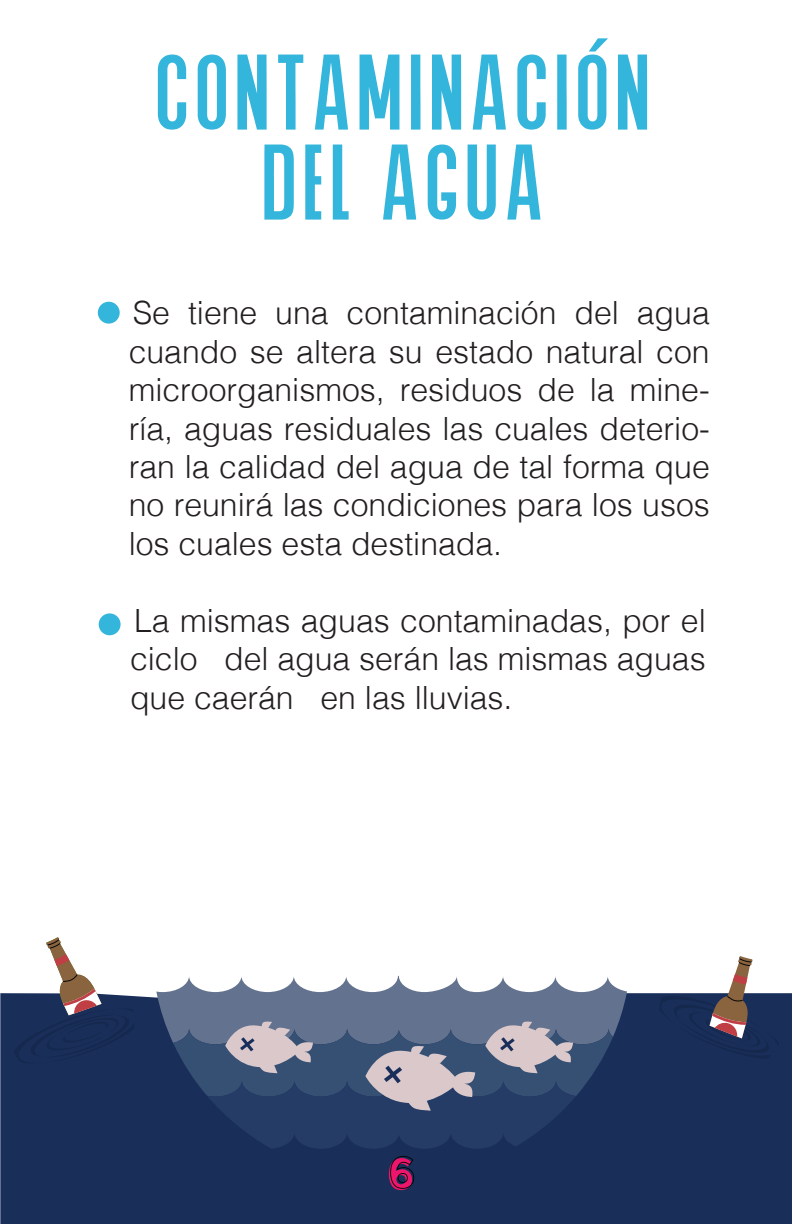
<style>
.page{position:relative;width:792px;height:1224px;background:#fff}
.page>*{position:absolute;margin:0;border:0;box-sizing:border-box;transform-origin:0 0}
.t1{font:92px/90px "Agrem";letter-spacing:.05em;color:#34b5dc;text-align:center;scale:1.14 1}
.t2{font:92px "Myriad Pro";color:#34b5dc;scale:1.14 1}
.t3{font:300 32px/38.4px "Helvetica";color:#231f20;text-align:justify}
</style>
<div class="page">
<div style="left:0;top:993px;width:792px;height:231px;background:#192f5a"></div>
<div style="left:98px;top:302px;width:22px;height:22px;background:#34b5dc;border-radius:50%"></div>
<div style="left:99px;top:613px;width:22px;height:22px;background:#34b5dc;border-radius:50%"></div>
<svg style="left:14px;top:937px;width:121px;height:126px"></svg>
<svg style="left:659px;top:956px;width:120px;height:103px"></svg>
<svg style="left:156px;top:976px;width:471px;height:214px"></svg>
<h1 class="t2" style="left:578px;top:15px;width:29px">´</h1>
<h1 class="t1" style="left:155px;top:50px;width:436px">CONTAMINACION<br>DEL AGUA</h1>
<p class="t3" style="left:129px;top:292px;width:583px">Se tiene una contaminación del agua cuando se altera su estado natural con microorganismos, residuos de la mine&shy;ría, aguas residuales las cuales deterio&shy;ran la calidad del agua de tal forma que no reunirá las condiciones para los usos los cuales esta destinada.</p>
<p class="t3" style="left:130px;top:599px;width:577px">La mismas aguas contaminadas, por el ciclo del agua serán las mismas aguas que caerán en las lluvias.</p>
</div>
